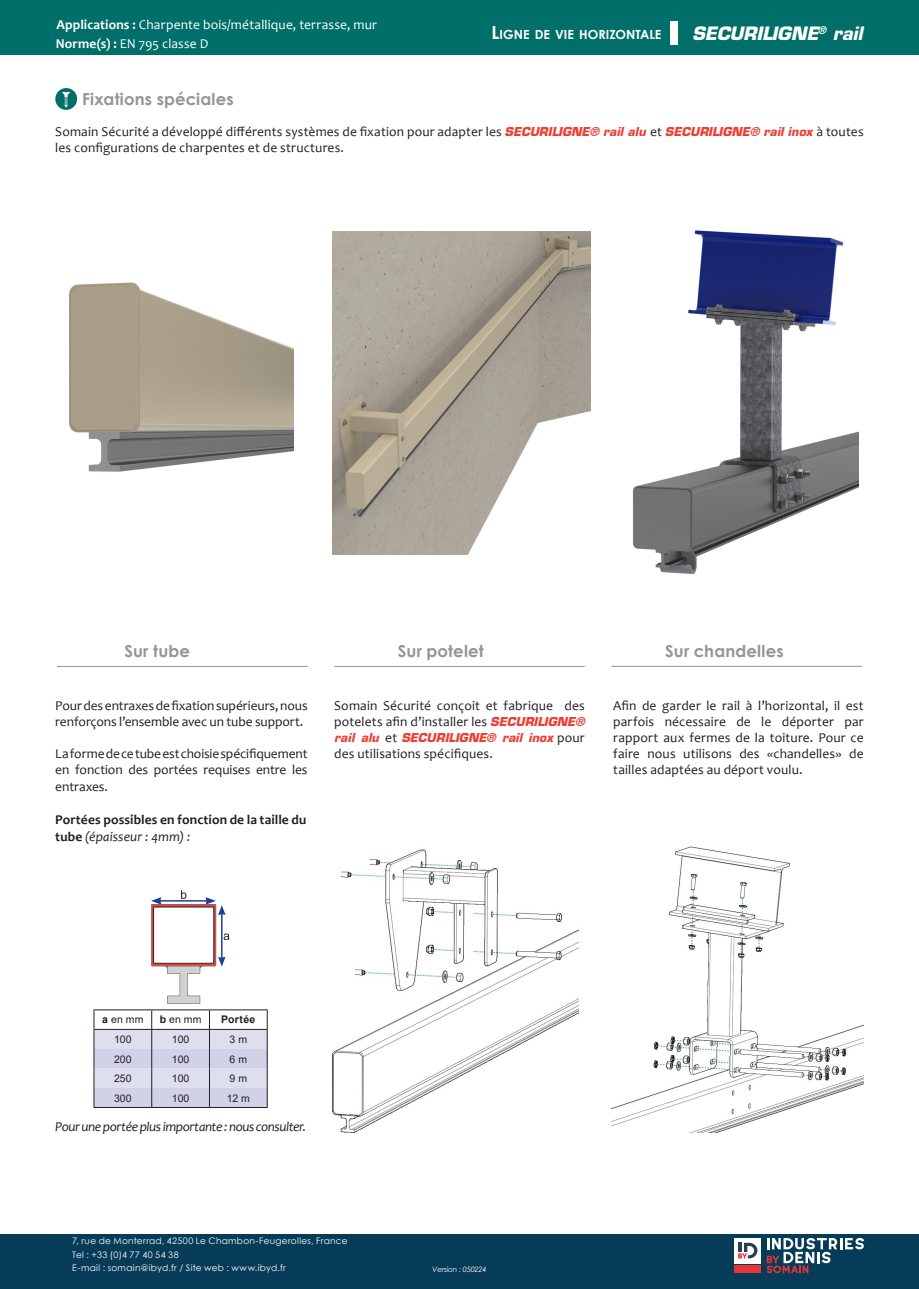
<style>
.page{position:relative;width:919px;height:1289px;background:#fff}
.page>*{position:absolute;margin:0;border:0;box-sizing:border-box;transform-origin:0 0}
.t1{font:italic 700 18px "Eurostile LT Std";letter-spacing:-.01em;color:#fff}
.t2{font:700 16.5px "Century Gothic";letter-spacing:.01em;color:#939598}
.t3{font:13.5px/16.2px "Candara";letter-spacing:.01em;color:#231f20}
.t4{font:13.5px/16.2px "Candara";letter-spacing:-.01em;color:#231f20}
.t5{font:13.5px/18.9px "Candara";letter-spacing:.01em;color:#fff}
.t6{font:700 13.5px/16.2px "Candara";letter-spacing:.005em;color:#231f20}
.t7{font:italic 13.5px "Candara";letter-spacing:-.03em;color:#231f20}
.t8{font:700 12.6px "Century Gothic";letter-spacing:.005em;color:#fff}
.t9{font:italic 700 12px "Eurostile LT Std";color:#ee3e34}
.t10{font:10.5px "Arial";color:#231f20}
.t11{font:700 10.5px "Arial";letter-spacing:.025em;color:#231f20}
.t12{font:9px/13.5px "Century Gothic";letter-spacing:.03em;color:#fff}
.t13{font:italic 7.5px "Century Gothic";letter-spacing:-.025em;color:#fff}
.s1{font-weight:700}
.s2{font-size:18px}
.s3{font-family:"Eurostile LT Std";font-weight:700;font-style:italic;font-size:12px;color:#ee3e34}
.s4{font-weight:400;font-style:italic}
.s5{font-family:"Candara";font-weight:400;font-style:normal;font-size:13.5px;color:#231f20}
</style>
<div class="page">
<div style="left:0;top:0;width:918px;height:55px;background:#006e69"></div>
<div style="left:670px;top:21px;width:8px;height:24px;background:#fff"></div>
<div style="left:0;top:1233px;width:918px;height:55px;background:#073c59"></div>
<div style="left:733px;top:1237px;width:27px;height:26px;background:#fff"></div>
<svg style="left:738px;top:1242px;width:19px;height:16px"></svg>
<svg style="left:766px;top:1238px;width:98px;height:34px"></svg>
<div style="left:733px;top:1265px;width:27px;height:8px;background:#e73439"></div>
<div style="left:55px;top:88px;width:22px;height:22px;background:#006e69;border-radius:50%"></div>
<hr style="left:57px;top:666px;width:250px;height:1px;background:#231f20">
<hr style="left:334px;top:666px;width:250px;height:1px;background:#231f20">
<hr style="left:611px;top:666px;width:250px;height:1px;background:#231f20">
<svg style="left:62px;top:92px;width:8px;height:15px"></svg>
<img style="left:69px;top:282px;width:224px;height:190px">
<img style="left:633px;top:230px;width:225px;height:345px">
<img style="left:332px;top:849px;width:246px;height:284px">
<img style="left:332px;top:232px;width:258px;height:322px">
<img style="left:611px;top:846px;width:252px;height:286px">
<svg style="left:151px;top:890px;width:78px;height:113px"></svg>
<hr style="left:94px;top:1107px;width:58px;height:1px;background:#231f20">
<hr style="left:152px;top:1107px;width:57px;height:1px;background:#231f20">
<hr style="left:209px;top:1107px;width:58px;height:1px;background:#231f20">
<svg style="left:94px;top:1009px;width:174px;height:98px"></svg>
<p class="t5" style="left:56px;top:15px;width:322px"><span class="s1">Applications :</span> Charpente bois/métallique, terrasse, mur<br><span class="s1">Norme(s) :</span> EN 795 classe D</p>
<p class="t2" style="left:82px;top:87px;width:153px">Fixations spéciales</p>
<p class="t8" style="left:491px;top:25px;width:171px"><span class="s2">L</span>IGNE DE VIE HORIZONTALE</p>
<h1 class="t1" style="left:692px;top:22px;width:172px">SECURILIGNE<sup>®</sup> rail</h1>
<p class="t3" style="left:55px;top:123px;width:809px">Somain Sécurité a développé différents systèmes de fixation pour adapter les <span class="s3">SECURILIGNE® rail alu</span> et <span class="s3">SECURILIGNE® rail inox</span> à toutes les configurations de charpentes et de structures.</p>
<p class="t2" style="left:124px;top:638px;width:67px">Sur tube</p>
<p class="t2" style="left:398px;top:638px;width:87px">Sur potelet</p>
<p class="t2" style="left:665px;top:638px;width:120px">Sur chandelles</p>
<p class="t4" style="left:55px;top:697px;width:254px">Pour des entraxes de fixation supérieurs, nous renforçons l’ensemble avec un tube support.</p>
<p class="t3" style="left:55px;top:745px;width:254px;text-align:justify">La forme de ce tube est choisie spécifiquement en fonction des portées requises entre les entraxes.</p>
<p class="t6" style="left:55px;top:811px;width:252px">Portées possibles en fonction de la taille du tube <span class="s4">(épaisseur : 4mm) :</span></p>
<p class="t3" style="left:334px;top:697px;width:252px">Somain Sécurité conçoit et fabrique des potelets afin d’installer les <span class="s3">SECURILIGNE®</span></p>
<p class="t9" style="left:334px;top:730px;width:252px">rail alu <span class="s5">et</span> SECURILIGNE® rail inox <span class="s5">pour</span></p>
<p class="t3" style="left:334px;top:745px;width:160px">des utilisations spécifiques.</p>
<p class="t3" style="left:613px;top:697px;width:252px;text-align:justify">Afin de garder le rail à l’horizontal, il est parfois nécessaire de le déporter par rapport aux fermes de la toiture. Pour ce faire nous utilisons des «chandelles» de tailles adaptées au déport voulu.</p>
<p class="t10" style="left:102px;top:1012px;width:43px"><span class="s1">a</span> en mm</p>
<p class="t10" style="left:160px;top:1012px;width:43px"><span class="s1">b</span> en mm</p>
<p class="t11" style="left:221px;top:1012px;width:36px">Portée</p>
<p class="t10" style="left:114px;top:1032px;width:19px">100</p>
<p class="t10" style="left:172px;top:1032px;width:19px">100</p>
<p class="t10" style="left:229px;top:1032px;width:19px">3 m</p>
<p class="t10" style="left:114px;top:1051px;width:19px">200</p>
<p class="t10" style="left:172px;top:1051px;width:19px">100</p>
<p class="t10" style="left:229px;top:1051px;width:19px">6 m</p>
<p class="t10" style="left:114px;top:1071px;width:19px">250</p>
<p class="t10" style="left:172px;top:1071px;width:19px">100</p>
<p class="t10" style="left:229px;top:1071px;width:19px">9 m</p>
<p class="t10" style="left:114px;top:1090px;width:19px">300</p>
<p class="t10" style="left:172px;top:1090px;width:19px">100</p>
<p class="t10" style="left:227px;top:1090px;width:25px">12 m</p>
<p class="t7" style="left:55px;top:1118px;width:252px">Pour une portée plus importante : nous consulter.</p>
<p class="t12" style="left:72px;top:1234px;width:277px">7, rue de Monterrad, 42500 Le Chambon-Feugerolles, France<br>Tel : +33 (0)4 77 40 54 38<br>E-mail : somain@ibyd.fr / Site web : www.ibyd.fr</p>
<p class="t13" style="left:432px;top:1263px;width:56px">Version : 050224</p>
</div>
